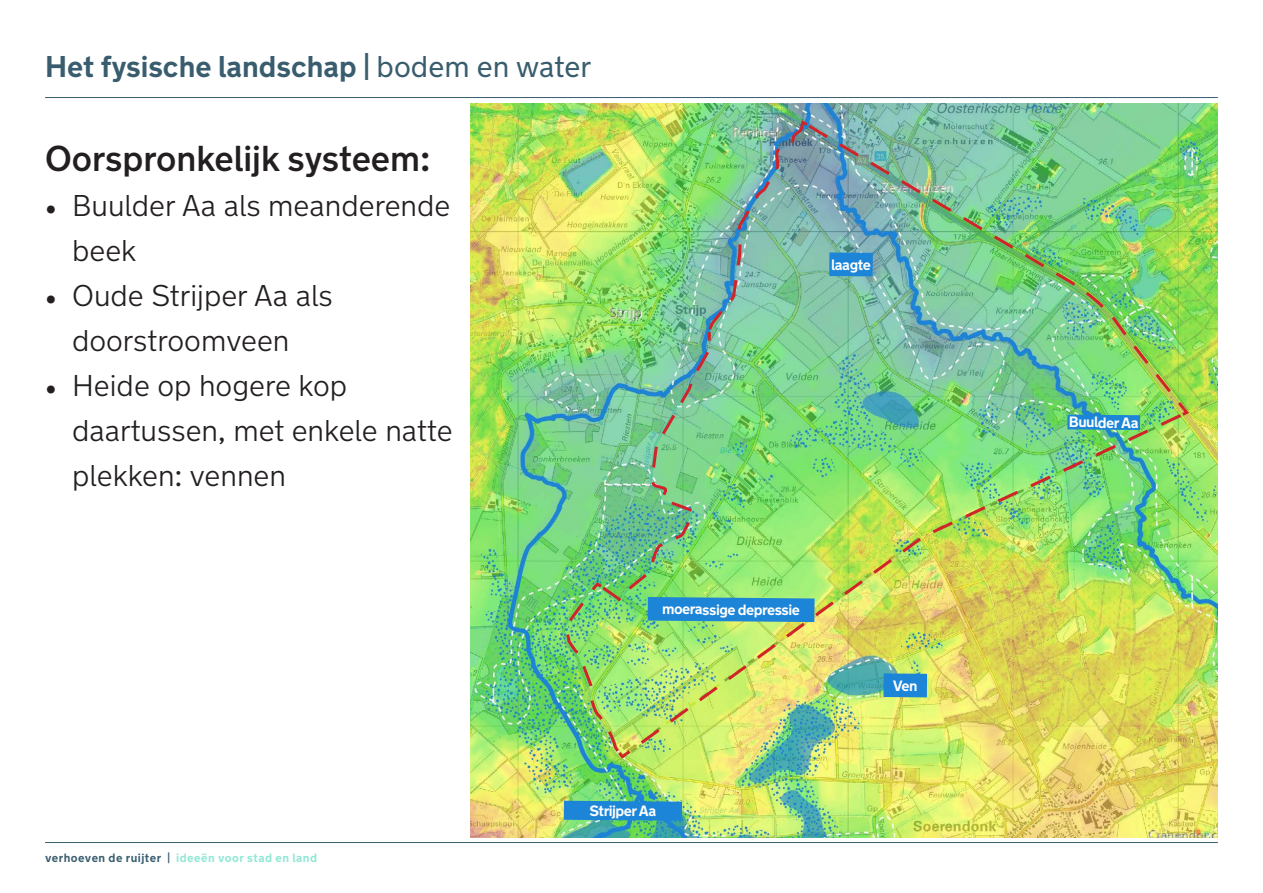
<style>
.page{position:relative;width:1263px;height:893px;background:#fff}
.page>*{position:absolute;margin:0;border:0;box-sizing:border-box;transform-origin:0 0}
.t1{font:500 36px "New Transport";color:#231f20}
.t2{font:300 30px/45px "New Transport";color:#231f20}
.t3{font:700 30px "New Transport";color:#395d6e}
.t4{font:700 15px "New Transport";color:#fff}
.t5{font:700 12px "New Transport";letter-spacing:.04em;color:#8fe7d6}
.s1{font-weight:400}
.s2{font-family:"Minion Pro";font-weight:400}
.s3{color:#395d6e}
</style>
<div class="page">
<hr style="left:45px;top:842px;width:1173px;height:1px;background:#395d6e">
<hr style="left:45px;top:97px;width:1173px;height:1px;background:#395d6e">
<img style="left:470px;top:104px;width:747px;height:733px">
<img style="left:814px;top:123px;width:373px;height:289px">
<svg style="left:1180px;top:406px;width:10px;height:12px"></svg>
<img style="left:814px;top:412px;width:369px;height:345px">
<svg style="left:1067px;top:415px;width:73px;height:15px"></svg>
<svg style="left:564px;top:801px;width:118px;height:20px"></svg>
<div style="left:883px;top:673px;width:44px;height:24px;background:#1c85d8"></div>
<div style="left:829px;top:252px;width:44px;height:24px;background:#1c85d8"></div>
<img style="left:566px;top:122px;width:248px;height:639px">
<p class="t3" style="left:45px;top:47px;width:548px">Het fysische landschap | <span class="s1">bodem en water</span></p>
<p class="t1" style="left:45px;top:136px;width:387px">Oorspronkelijk systeem:</p>
<p class="t2" style="left:72px;top:183px;width:380px;text-indent:-27px"><span class="s2">•</span> Buulder Aa als meanderende beek</p>
<p class="t2" style="left:45px;top:273px;width:289px;text-align:center"><span class="s2">•</span> Oude Strijper Aa als doorstroomveen</p>
<p class="t2" style="left:72px;top:363px;width:382px;text-indent:-27px"><span class="s2">•</span> Heide op hogere kop daartussen, met enkele natte plekken: vennen</p>
<p class="t4" style="left:831px;top:255px;width:41px;rotate:1deg">laagte</p>
<p class="t4" style="left:662px;top:599px;width:139px;rotate:1deg">moerassige depressie</p>
<p class="t5" style="left:45px;top:850px;width:274px"><span class="s3">verhoeven de ruijter |</span> ideeën voor stad en land</p>
<p class="t4" style="left:590px;top:801px;width:68px;rotate:1deg">Strijper Aa</p>
<p class="t4" style="left:1069px;top:412px;width:71px;rotate:1deg">Buulder Aa</p>
</div>
